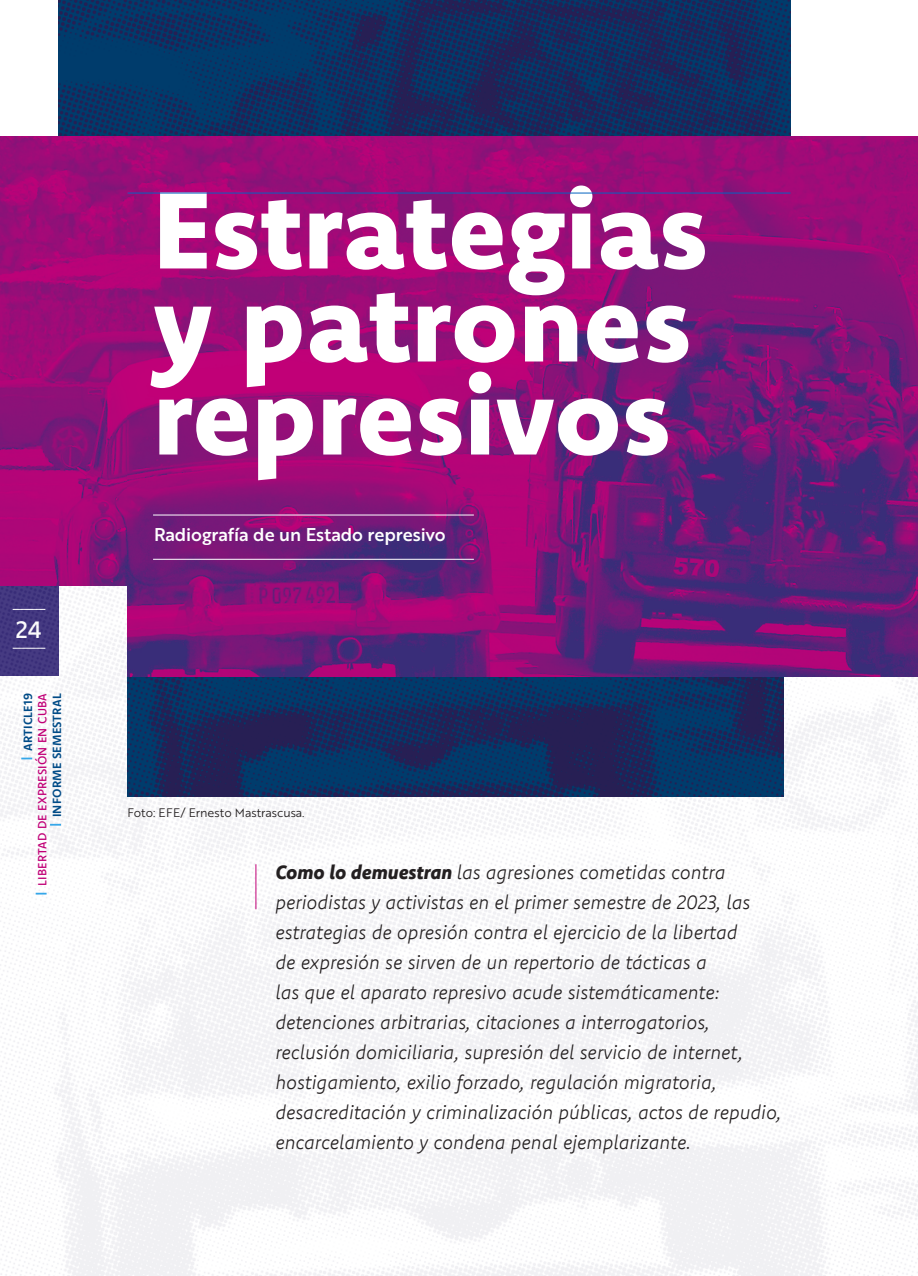
<style>
.page{position:relative;width:918px;height:1276px;background:#fff}
.page>*{position:absolute;margin:0;border:0;box-sizing:border-box;transform-origin:0 0}
.T1{font:800 109.5px "Komet";color:#fff}
.t1{font:500 24px "Komet";color:#fff}
.Entrada_de_texto{font:italic 300 19.5px/30px "Komet";letter-spacing:-.005em;color:#231f20}
._0_Cuerpo_de_texto{font:18px "Brother 1816 Medium";letter-spacing:-.005em;color:#fff}
._0_Cuerpo_de_texto-2{font:12px "Brother 1816 Book";letter-spacing:-.005em;color:#231f20}
.t2{font:700 12px "Komet";letter-spacing:.02em;color:#004b87}
.t3{font:500 12px "Komet";letter-spacing:.02em;color:#c10077}
.s1{font-weight:800}
</style>
<div class="page">
<img style="left:0;top:585px;width:918px;height:691px">
<img style="left:58px;top:0;width:732px;height:136px">
<img style="left:128px;top:676px;width:655px;height:120px">
<img style="left:0;top:136px;width:128px;height:449px">
<img style="left:128px;top:136px;width:790px;height:540px">
<hr style="left:153px;top:559px;width:321px;height:1px;background:#fff">
<hr style="left:153px;top:514px;width:321px;height:1px;background:#fff">
<hr style="left:128px;top:193px;width:662px;height:1px;background:#0563c1">
<svg style="left:21px;top:757px;width:11px;height:2px"></svg>
<svg style="left:36px;top:892px;width:11px;height:2px"></svg>
<hr style="left:256px;top:864px;width:1px;height:45px;background:#c10077">
<p class="t1" style="left:16px;top:614px;width:27px">24</p>
<p class="t2" style="left:20px;top:751px;width:59px;rotate:-90deg">ARTICLE19</p>
<p class="t3" style="left:35px;top:886px;width:194px;rotate:-90deg">LIBERTAD DE EXPRESIÓN EN CUBA</p>
<p class="t2" style="left:49px;top:817px;width:125px;rotate:-90deg">INFORME SEMESTRAL</p>
<p class="T1" style="left:153px;top:159px;width:557px">Estrategias</p>
<p class="T1" style="left:153px;top:252px;width:540px">y patrones</p>
<p class="T1" style="left:153px;top:345px;width:520px">represivos</p>
<p class="_0_Cuerpo_de_texto" style="left:154px;top:521px;width:293px">Radiografía de un Estado represivo</p>
<p class="_0_Cuerpo_de_texto-2" style="left:128px;top:804px;width:179px">Foto: EFE/ Ernesto Mastrascusa.</p>
<p class="Entrada_de_texto" style="left:275px;top:856px;width:508px"><span class="s1">Como lo demuestran</span> las agresiones cometidas contra periodistas y activistas en el primer semestre de 2023, las estrategias de opresión contra el ejercicio de la libertad<br>de expresión se sirven de un repertorio de tácticas a<br>las que el aparato represivo acude sistemáticamente: detenciones arbitrarias, citaciones a interrogatorios, reclusión domiciliaria, supresión del servicio de internet, hostigamiento, exilio forzado, regulación migratoria, desacreditación y criminalización públicas, actos de repudio, encarcelamiento y condena penal ejemplarizante.</p>
</div>
